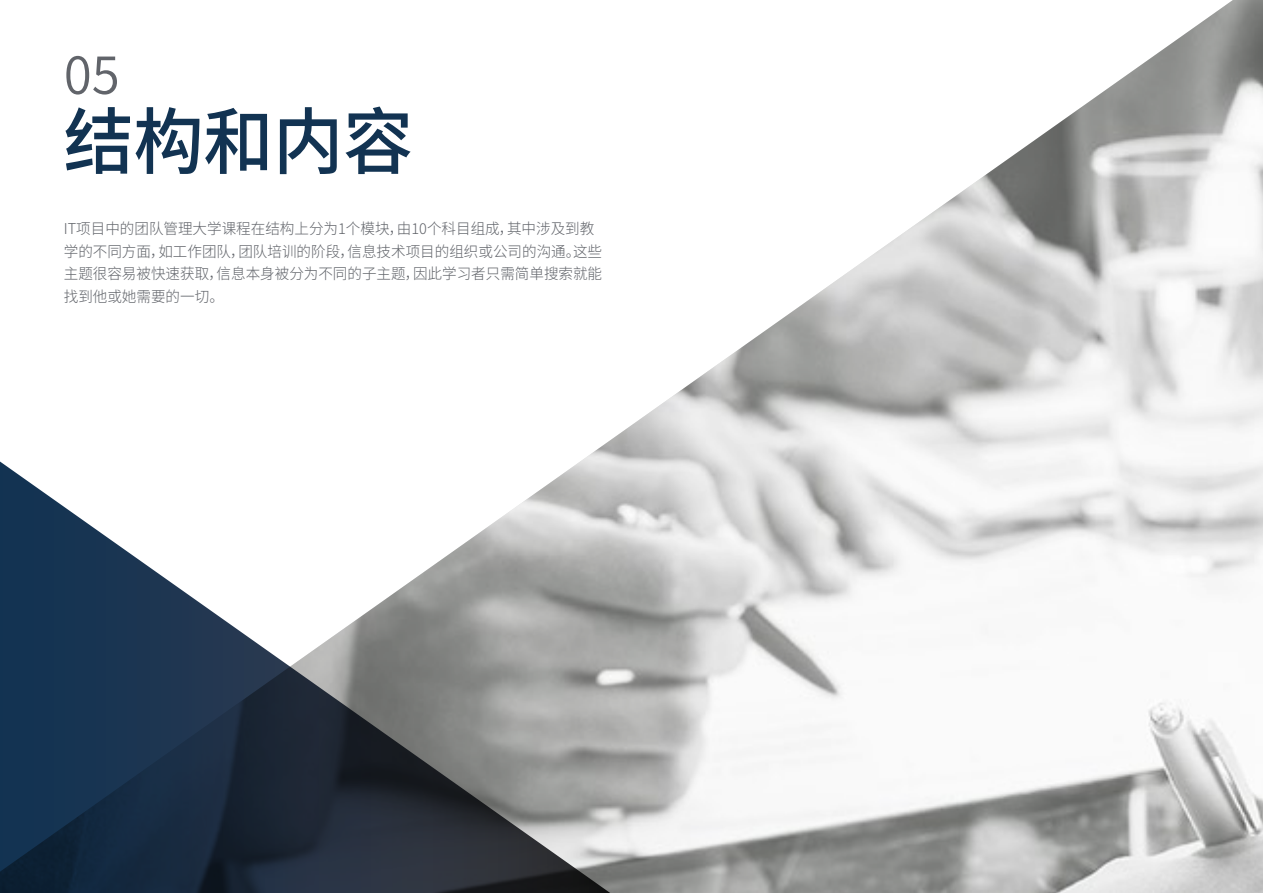
<style>
.page{position:relative;width:1263px;height:893px;background:#fff}
.page>*{position:absolute;margin:0;border:0;box-sizing:border-box;transform-origin:0 0}
.t1{font:500 72px "Source Han Sans CN";color:#123352}
.t2{font:52.5px "Source Han Sans CN";color:#61646a}
.t3{font:300 15px/22.5px "Source Han Sans CN";color:#61646a}
</style>
<div class="page">
<img style="left:602px;top:0;width:661px;height:893px">
<svg style="left:0;top:446px;width:640px;height:447px"></svg>
<h2 class="t2" style="left:64px;top:45px;width:57px">05</h2>
<h1 class="t1" style="left:64px;top:101px;width:351px">结构和内容</h1>
<p class="t3" style="left:64px;top:218px;width:540px">IT项目中的团队管理大学课程在结构上分为1个模块，由10个科目组成，其中涉及到教学的不同方面，如工作团队，团队培训的阶段，信息技术项目的组织或公司的沟通。这些主题很容易被快速获取，信息本身被分为不同的子主题，因此学习者只需简单搜索就能找到他或她需要的一切。</p>
</div>
